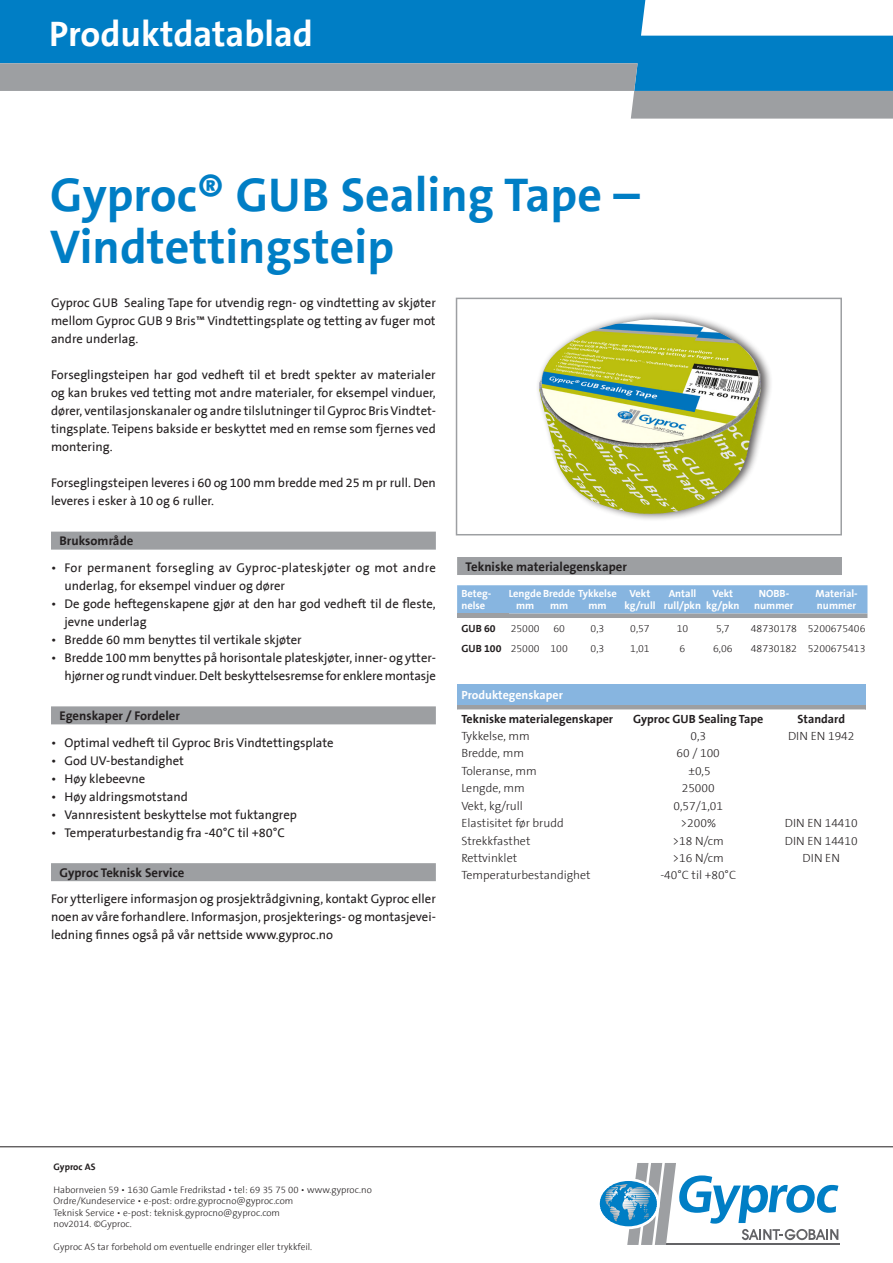
<style>
.page{position:relative;width:893px;height:1263px;background:#fff}
.page>*{position:absolute;margin:0;border:0;box-sizing:border-box;transform-origin:0 0}
.t1{font:700 48px/52.5px "The Sans B7";color:#007ec5}
.t2{font:700 36px "The Sans B7";color:#fff}
.Brödtext{font:12.75px/18px "The Sans B5 Plain";color:#231f20;text-align:justify}
.Brödtext-2{font:12.75px/18px "The Sans B5 Plain";letter-spacing:.025em;color:#231f20}
.Rubrik_2{font:700 12.75px "The Sans B7";color:#231f20}
.t3{font:300 12px "The Sans B3";color:#231f20}
.t4{font:700 12px "The Sans B7";color:#231f20}
.t5{font:700 12px "The Sans B7";color:#fff}
.t6{font:700 10.5px/12px "The Sans B7";color:#fff;text-align:center}
.t7{font:300 10.5px "The Sans B3";color:#231f20}
.t8{font:700 10.5px "The Sans B7";color:#231f20}
.t9{font:300 9.45px "The Sans B3";color:#231f20}
.t10{font:700 9.45px "The Sans B7";color:#231f20}
</style>
<div class="page">
<hr style="left:666px;top:1244px;width:173px;height:1px;background:#636366">
<svg style="left:600px;top:1163px;width:238px;height:82px"></svg>
<hr style="left:0;top:1146px;width:893px;height:1px;background:#231f20">
<svg style="left:0;top:0;width:893px;height:63px;fill:#007ec5"></svg>
<svg style="left:0;top:63px;width:893px;height:56px"></svg>
<div style="left:456px;top:298px;width:386px;height:237px;border:2px solid #9d9fa2"></div>
<div style="left:51px;top:532px;width:385px;height:18px;background:#9d9fa2"></div>
<div style="left:51px;top:706px;width:385px;height:18px;background:#9d9fa2"></div>
<div style="left:51px;top:863px;width:385px;height:18px;background:#9d9fa2"></div>
<div style="left:457px;top:557px;width:385px;height:18px;background:#9d9fa2"></div>
<svg style="left:457px;top:585px;width:410px;height:33px;background:#8bb3d7"></svg>
<div style="left:457px;top:684px;width:409px;height:21px;background:#87b5e0"></div>
<hr style="left:457px;top:705px;width:163px;height:4px;background:#9d9fa2">
<hr style="left:620px;top:705px;width:246px;height:4px;background:#9d9fa2">
<svg style="left:457px;top:709px;width:409px;height:1px"></svg>
<div style="left:536px;top:311px;width:237px;height:210px;background:#231f20;opacity:.75"></div>
<img style="left:563px;top:319px;width:87px;height:28px">
<p class="t2" style="left:49px;top:15px;width:265px">Produktdatablad</p>
<p class="t1" style="left:50px;top:170px;width:591px">Gyproc® GUB Sealing Tape –<br>Vindtettingsteip</p>
<p class="Brödtext" style="left:51px;top:294px;width:386px">Gyproc GUB Sealing Tape for utvendig regn- og vindtetting av skjøter mellom Gyproc GUB 9 Bris™ Vindtettingsplate og tetting av fuger mot andre underlag.</p>
<p class="Brödtext" style="left:51px;top:366px;width:386px">Forseglingsteipen har god vedheft til et bredt spekter av materialer og kan brukes ved tetting mot andre materialer, for eksempel vinduer, dører, ventilasjonskanaler og andre tilslutninger til Gyproc Bris Vindtet&shy;tingsplate. Teipens bakside er beskyttet med en remse som fjernes ved montering.</p>
<p class="Brödtext" style="left:51px;top:474px;width:386px">Forseglingsteipen leveres i 60 og 100 mm bredde med 25 m pr rull. Den leveres i esker à 10 og 6 ruller.</p>
<p class="Rubrik_2" style="left:59px;top:534px;width:75px">Bruksområde</p>
<p class="Brödtext-2" style="left:65px;top:559px;width:373px;text-indent:-14px">• For permanent forsegling av Gyproc-plateskjøter og mot andre underlag, for eksempel vinduer og dører</p>
<p class="Brödtext" style="left:65px;top:595px;width:373px;text-indent:-14px">• De gode heftegenskapene gjør at den har god vedheft til de fleste, jevne underlag</p>
<p class="Brödtext" style="left:51px;top:631px;width:252px">• Bredde 60 mm benyttes til vertikale skjøter</p>
<p class="Brödtext" style="left:51px;top:649px;width:386px;text-align:right">• Bredde 100 mm benyttes på horisontale plateskjøter, inner- og ytter&shy;hjørner og rundt vinduer. Delt beskyttelsesremse for enklere montasje</p>
<p class="Rubrik_2" style="left:59px;top:709px;width:122px">Egenskaper / Fordeler</p>
<p class="Brödtext" style="left:51px;top:734px;width:284px">• Optimal vedheft til Gyproc Bris Vindtettingsplate</p>
<p class="Brödtext" style="left:51px;top:752px;width:134px">• God UV-bestandighet</p>
<p class="Brödtext" style="left:51px;top:770px;width:96px">• Høy klebeevne</p>
<p class="Brödtext" style="left:51px;top:788px;width:138px">• Høy aldringsmotstand</p>
<p class="Brödtext" style="left:51px;top:806px;width:247px">• Vannresistent beskyttelse mot fuktangrep</p>
<p class="Brödtext" style="left:51px;top:824px;width:235px">• Temperaturbestandig fra -40°C til +80°C</p>
<p class="Rubrik_2" style="left:59px;top:866px;width:127px">Gyproc Teknisk Service</p>
<p class="Brödtext" style="left:51px;top:890px;width:386px">For ytterligere informasjon og prosjektrådgivning, kontakt Gyproc eller noen av våre forhandlere. Informasjon, prosjekterings- og montasjevei&shy;ledning finnes også på vår nettside www.gyproc.no</p>
<p class="Rubrik_2" style="left:466px;top:559px;width:163px">Tekniske materialegenskaper</p>
<p class="t6" style="left:461px;top:588px;width:32px;text-align:left">Beteg&shy;nelse</p>
<p class="t6" style="left:516px;top:588px;width:102px;text-align:left;text-indent:-7px">LengdeBredde Tykkelse mm</p>
<p class="t6" style="left:624px;top:588px;width:33px">Vekt kg/rull</p>
<p class="t6" style="left:664px;top:588px;width:39px">Antall rull/pkn</p>
<p class="t6" style="left:706px;top:588px;width:35px">Vekt kg/pkn</p>
<p class="t6" style="left:754px;top:588px;width:41px">NOBB&shy;nummer</p>
<p class="t6" style="left:815px;top:588px;width:44px;text-align:left">Material&shy;nummer</p>
<p class="t6" style="left:550px;top:600px;width:20px">mm</p>
<p class="t6" style="left:588px;top:600px;width:20px">mm</p>
<p class="t8" style="left:461px;top:623px;width:36px">GUB 60</p>
<p class="t7" style="left:511px;top:623px;width:30px">25000</p>
<p class="t7" style="left:553px;top:623px;width:13px">60</p>
<p class="t7" style="left:591px;top:623px;width:15px">0,3</p>
<p class="t7" style="left:630px;top:623px;width:21px">0,57</p>
<p class="t7" style="left:677px;top:623px;width:13px">10</p>
<p class="t7" style="left:716px;top:623px;width:15px">5,7</p>
<p class="t7" style="left:751px;top:623px;width:48px">48730178</p>
<p class="t7" style="left:808px;top:623px;width:59px">5200675406</p>
<p class="t8" style="left:461px;top:642px;width:42px">GUB 100</p>
<p class="t7" style="left:511px;top:643px;width:30px">25000</p>
<p class="t7" style="left:550px;top:643px;width:19px">100</p>
<p class="t7" style="left:591px;top:643px;width:15px">0,3</p>
<p class="t7" style="left:630px;top:643px;width:21px">1,01</p>
<p class="t7" style="left:680px;top:643px;width:7px">6</p>
<p class="t7" style="left:713px;top:643px;width:21px">6,06</p>
<p class="t7" style="left:751px;top:643px;width:48px">48730182</p>
<p class="t7" style="left:808px;top:643px;width:59px">5200675413</p>
<p class="t5" style="left:461px;top:688px;width:103px">Produktegenskaper</p>
<p class="t4" style="left:461px;top:712px;width:153px">Tekniske materialegenskaper</p>
<p class="t4" style="left:633px;top:712px;width:132px">Gyproc GUB Sealing Tape</p>
<p class="t4" style="left:797px;top:712px;width:49px">Standard</p>
<p class="t3" style="left:461px;top:730px;width:70px">Tykkelse, mm</p>
<p class="t3" style="left:690px;top:730px;width:17px">0,3</p>
<p class="t3" style="left:788px;top:730px;width:68px">DIN EN 1942</p>
<p class="t3" style="left:461px;top:747px;width:64px">Bredde, mm</p>
<p class="t3" style="left:677px;top:747px;width:45px">60 / 100</p>
<p class="t3" style="left:461px;top:765px;width:77px">Toleranse, mm</p>
<p class="t3" style="left:688px;top:765px;width:24px">±0,5</p>
<p class="t3" style="left:461px;top:782px;width:65px">Lengde, mm</p>
<p class="t3" style="left:682px;top:782px;width:34px">25000</p>
<p class="t3" style="left:461px;top:799px;width:63px">Vekt, kg/rull</p>
<p class="t3" style="left:673px;top:799px;width:51px">0,57/1,01</p>
<p class="t3" style="left:461px;top:817px;width:104px">Elastisitet før brudd</p>
<p class="t3" style="left:681px;top:817px;width:37px">&gt;200%</p>
<p class="t3" style="left:785px;top:817px;width:75px">DIN EN 14410</p>
<p class="t3" style="left:461px;top:834px;width:71px">Strekkfasthet</p>
<p class="t3" style="left:673px;top:834px;width:53px">&gt;18 N/cm</p>
<p class="t3" style="left:785px;top:834px;width:75px">DIN EN 14410</p>
<p class="t3" style="left:461px;top:852px;width:57px">Rettvinklet</p>
<p class="t3" style="left:673px;top:852px;width:53px">&gt;16 N/cm</p>
<p class="t3" style="left:803px;top:852px;width:39px">DIN EN</p>
<p class="t3" style="left:461px;top:869px;width:131px">Temperaturbestandighet</p>
<p class="t3" style="left:660px;top:869px;width:77px">-40°C til +80°C</p>
<p class="t10" style="left:54px;top:1162px;width:44px">Gyproc AS</p>
<p class="t9" style="left:54px;top:1185px;width:320px">Habornveien 59 • 1630 Gamle Fredrikstad • tel: 69 35 75 00 • www.gyproc.no</p>
<p class="t9" style="left:54px;top:1196px;width:241px">Ordre/Kundeservice • e-post: ordre.gyprocno@gyproc.com</p>
<p class="t9" style="left:54px;top:1207px;width:228px">Teknisk Service • e-post: teknisk.gyprocno@gyproc.com</p>
<p class="t9" style="left:54px;top:1219px;width:80px">nov2014. ©Gyproc.</p>
<p class="t9" style="left:54px;top:1242px;width:260px">Gyproc AS tar forbehold om eventuelle endringer eller trykkfeil.</p>
</div>
